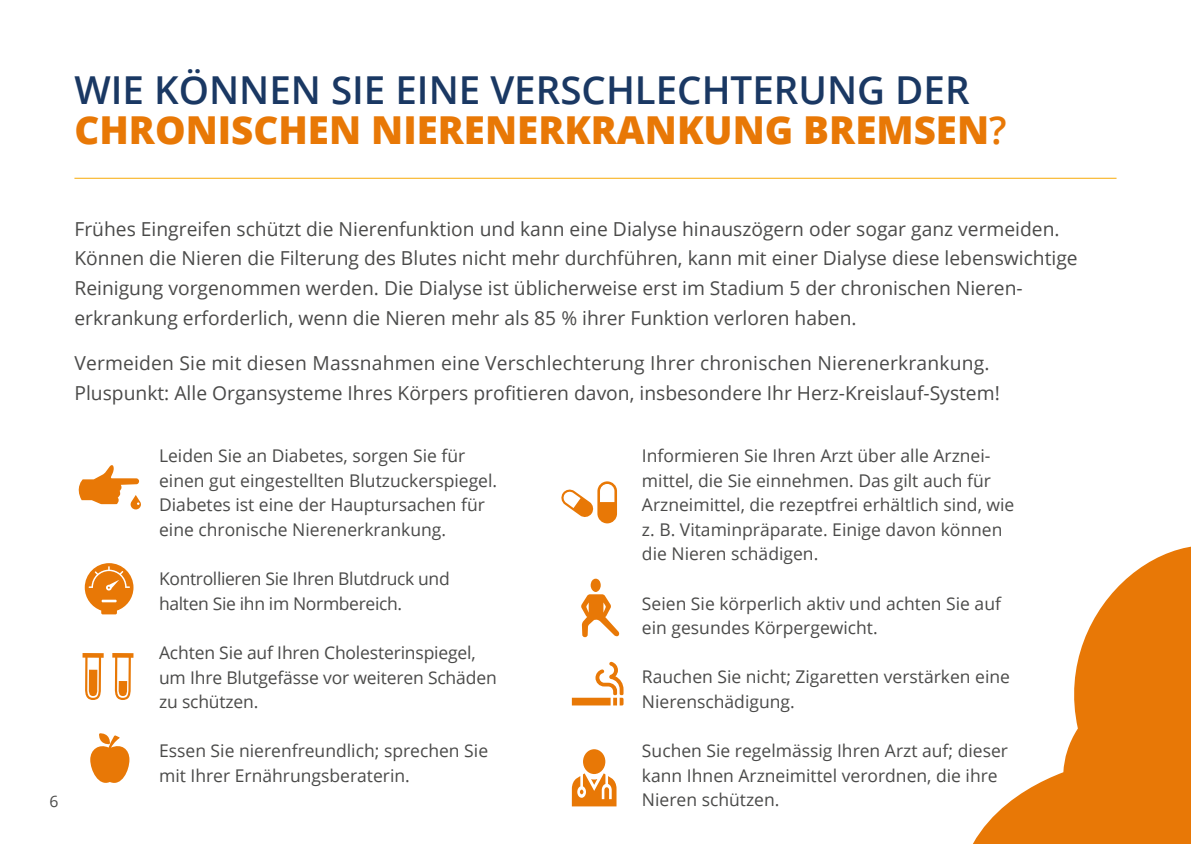
<style>
.page{position:relative;width:1191px;height:844px;background:#fff}
.page>*{position:absolute;margin:0;border:0;box-sizing:border-box;transform-origin:0 0}
.t1{font:600 38.5px/40.2px "Open Sans";color:#1a3863}
.t2{font:19.25px/29.8px "Open Sans";color:#4a4a49}
.t3{font:17.5px/24.5px "Open Sans";color:#4a4a49}
.t4{font:17.5px/24.5px "Open Sans";letter-spacing:-.02em;color:#4a4a49}
.t5{font:15.75px "Open Sans";color:#4a4a49}
.s1{font-weight:800;color:#e87806}
.s2{color:#e87806}
</style>
<div class="page">
<svg style="left:973px;top:546px;width:218px;height:297px;fill:#e87806"></svg>
<svg style="left:85px;top:563px;width:48px;height:51px"></svg>
<svg style="left:82px;top:653px;width:22px;height:46px"></svg>
<svg style="left:112px;top:653px;width:21px;height:46px"></svg>
<svg style="left:78px;top:465px;width:63px;height:44px"></svg>
<svg style="left:90px;top:733px;width:39px;height:50px"></svg>
<svg style="left:581px;top:594px;width:38px;height:43px"></svg>
<svg style="left:590px;top:578px;width:11px;height:14px"></svg>
<svg style="left:561px;top:481px;width:56px;height:42px"></svg>
<svg style="left:572px;top:661px;width:51px;height:44px"></svg>
<hr style="left:74px;top:178px;width:1042px;height:1px;background:#f8ab08">
<svg style="left:572px;top:773px;width:44px;height:33px"></svg>
<div style="left:583px;top:749px;width:22px;height:24px;background:#e87806;border-radius:50%"></div>
<h1 class="t1" style="left:74px;top:69px;width:933px">WIE KÖNNEN SIE EINE VERSCHLECHTERUNG DER<br><span class="s1">CHRONISCHEN NIERENERKRANKUNG BREMSEN</span><span class="s2">?</span></h1>
<p class="t2" style="left:74px;top:213px;width:1004px">Frühes Eingreifen schützt die Nierenfunktion und kann eine Dialyse hinauszögern oder sogar ganz vermeiden.<br>Können die Nieren die Filterung des Blutes nicht mehr durchführen, kann mit einer Dialyse diese lebenswichtige Reinigung vorgenommen werden. Die Dialyse ist üblicherweise erst im Stadium 5 der chronischen Nieren&shy;erkrankung erforderlich, wenn die Nieren mehr als 85 % ihrer Funktion verloren haben.</p>
<p class="t2" style="left:74px;top:348px;width:927px">Vermeiden Sie mit diesen Massnahmen eine Verschlechterung Ihrer chronischen Nierenerkrankung.<br>Pluspunkt: Alle Organsysteme Ihres Körpers profitieren davon, insbesondere Ihr Herz-Kreislauf-System!</p>
<p class="t3" style="left:159px;top:443px;width:339px">Leiden Sie an Diabetes, sorgen Sie für einen gut eingestellten Blutzuckerspiegel.<br>Diabetes ist eine der Hauptursachen für eine chronische Nierenerkrankung.</p>
<p class="t4" style="left:159px;top:566px;width:292px">Kontrollieren Sie Ihren Blutdruck und halten Sie ihn im Normbereich.</p>
<p class="t3" style="left:159px;top:639px;width:339px">Achten Sie auf Ihren Cholesterinspiegel, um Ihre Blutgefässe vor weiteren Schäden zu schützen.</p>
<p class="t3" style="left:159px;top:738px;width:330px">Essen Sie nierenfreundlich; sprechen Sie mit Ihrer Ernährungsberaterin.</p>
<p class="t3" style="left:642px;top:443px;width:374px">Informieren Sie Ihren Arzt über alle Arznei&shy;mittel, die Sie einnehmen. Das gilt auch für Arzneimittel, die rezeptfrei erhältlich sind, wie z. B. Vitaminpräparate. Einige davon können die Nieren schädigen.</p>
<p class="t3" style="left:642px;top:590px;width:360px">Seien Sie körperlich aktiv und achten Sie auf ein gesundes Körpergewicht.</p>
<p class="t3" style="left:642px;top:664px;width:369px">Rauchen Sie nicht; Zigaretten verstärken eine<br>Nierenschädigung.</p>
<p class="t3" style="left:642px;top:738px;width:367px">Suchen Sie regelmässig Ihren Arzt auf; dieser kann Ihnen Arzneimittel verordnen, die ihre</p>
<p class="t5" style="left:50px;top:790px;width:11px">6</p>
<p class="t3" style="left:642px;top:787px;width:139px">Nieren schützen.</p>
</div>
